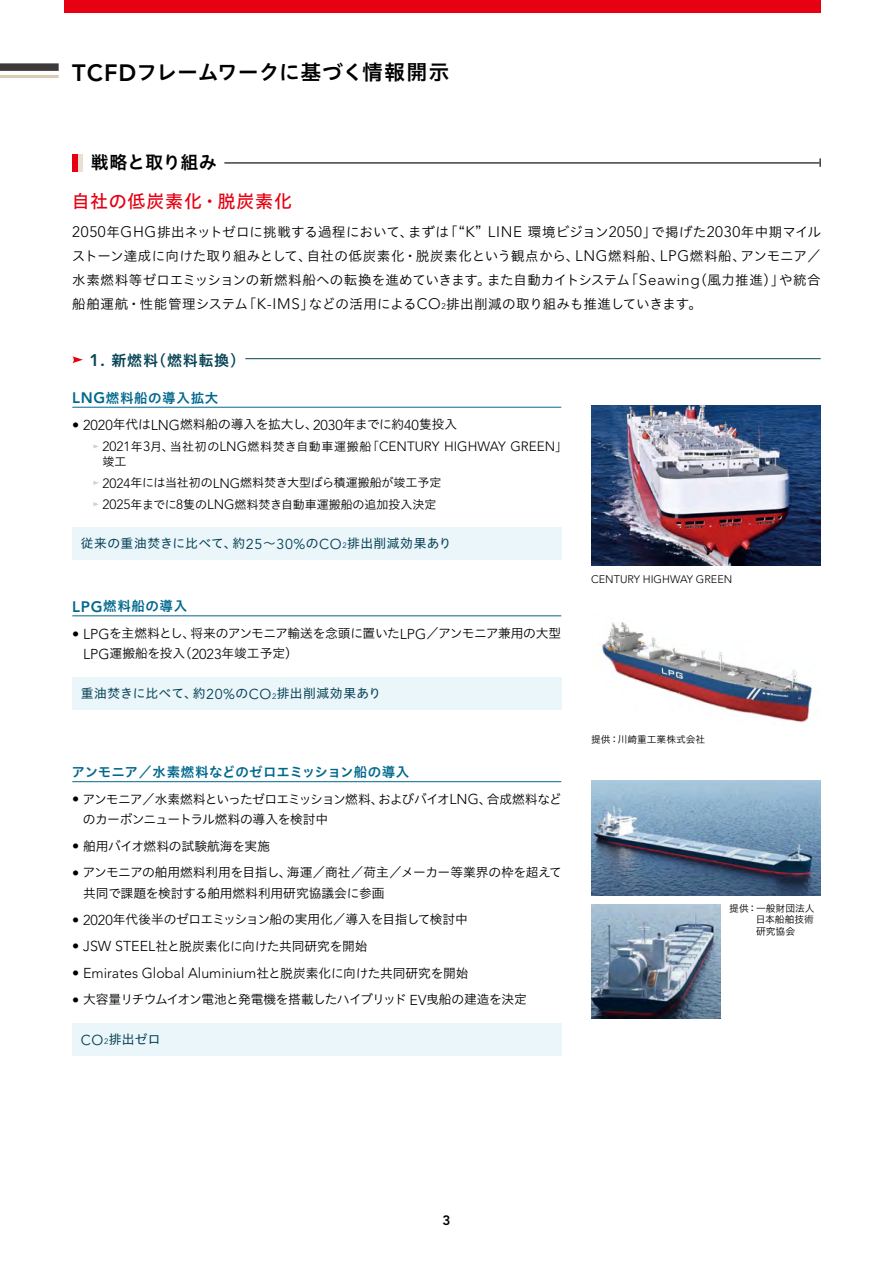
<style>
.page{position:relative;width:893px;height:1263px;background:#fff}
.page>*{position:absolute;margin:0;border:0;box-sizing:border-box;transform-origin:0 0}
.t1{font:21px "Hiragino UD Sans Std N W6";color:#000}
.t2{font:18px "Hiragino UD Sans Std N W5";letter-spacing:.05em;color:#e60012}
.t3{font:18px "Hiragino UD Sans Std N W6";letter-spacing:-.01em;color:#000}
.t4{font:15px "Hiragino UD Sans Std N W6";letter-spacing:.05em;color:#074356}
.t5{font:300 14.25px "Avenir LT Std";color:#000}
.t6{font:13.5px/24px "Hiragino UD Sans Std N W3";letter-spacing:.02em;color:#000;text-align:justify}
.t7{font:300 13.5px "Avenir LT Std";color:#000}
.t8{font:13.5px "Hiragino UD Sans Std N W6";color:#00688d}
.t9{font:13.5px "Hiragino UD Sans Std N W6";letter-spacing:.035em;color:#00688d}
.t10{font:800 13.5px "Avenir LT Std";color:#000}
.t11{font:12.75px/20.2px "Hiragino UD Sans Std N W3";letter-spacing:-.03em;color:#000}
.t12{font:12.75px "Hiragino UD Sans Std N W4";letter-spacing:.035em;color:#074356}
.t13{font:12.75px/20.2px "Hiragino UD Sans Std N W3";letter-spacing:-.055em;color:#000}
.t14{font:12px/21.5px "Hiragino UD Sans Std N W3";color:#000}
.t15{font:300 10.95px "Avenir LT Std";color:#000}
.t16{font:9.75px/11.2px "Hiragino UD Sans Std N W3";color:#000;text-align:justify}
.s1{font-family:"Avenir LT Std";font-weight:800;font-size:23.55px}
.s2{font-family:"Avenir LT Std";font-weight:300;font-size:15.15px}
.s3{font-family:"Avenir LT Std";font-weight:300;font-size:8.25px}
.s4{font-family:"Avenir LT Std";font-weight:800;font-size:16.8px}
.s5{font-family:"Avenir LT Std";font-weight:800;font-size:15.15px}
.s6{font-family:"Avenir LT Std";font-weight:300;font-size:14.25px}
.s7{font-family:"Hiragino UD Sans Std N W3";font-weight:400;font-size:12px}
.s8{font-family:"Avenir LT Std";font-weight:300;font-size:13.5px}
.s9{font-family:"Avenir LT Std";font-size:14.25px}
.s10{font-family:"Avenir LT Std";font-size:7.8px}
.s11{font-family:"Hiragino UD Sans Std N W3";font-weight:400;font-size:12.75px}
</style>
<div class="page">
<div style="left:65px;top:0;width:756px;height:13px;background:#e60012"></div>
<hr style="left:72px;top:781px;width:489px;height:1px;background:#00688d">
<div style="left:72px;top:1023px;width:489px;height:33px;background:#ebf6fb"></div>
<div style="left:72px;top:154px;width:7px;height:17px;background:#e60012"></div>
<hr style="left:79px;top:154px;width:4px;height:17px;background:#e9e0d3">
<hr style="left:224px;top:162px;width:596px;height:1px;background:#000">
<hr style="left:72px;top:358px;width:749px;height:1px;background:#074356">
<div style="left:72px;top:355px;width:173px;height:10px;background:#fff"></div>
<svg style="left:72px;top:356px;width:11px;height:7px"></svg>
<hr style="left:72px;top:407px;width:489px;height:1px;background:#00688d">
<svg style="left:93px;top:444px;width:6px;height:4px"></svg>
<svg style="left:93px;top:481px;width:6px;height:4px"></svg>
<svg style="left:93px;top:502px;width:6px;height:4px"></svg>
<div style="left:72px;top:527px;width:489px;height:33px;background:#ebf6fb"></div>
<img style="left:591px;top:406px;width:230px;height:160px">
<img style="left:591px;top:780px;width:230px;height:115px">
<img style="left:591px;top:904px;width:130px;height:115px">
<hr style="left:72px;top:616px;width:489px;height:1px;background:#00688d">
<div style="left:72px;top:677px;width:489px;height:33px;background:#ebf6fb"></div>
<img style="left:602px;top:622px;width:210px;height:100px">
<div style="left:0;top:63px;width:59px;height:8px;background:#3e3a39"></div>
<hr style="left:0;top:75px;width:59px;height:3px;background:#decab2">
<h1 class="t1" style="left:72px;top:56px;width:379px"><span class="s1">TCFD</span>フレームワークに基づく情報開示</h1>
<h2 class="t3" style="left:91px;top:148px;width:128px">戦略と取り組み</h2>
<h2 class="t2" style="left:72px;top:188px;width:222px">自社の低炭素化・脱炭素化</h2>
<p class="t6" style="left:72px;top:219px;width:750px"><span class="s2">2050</span>年<span class="s2">GHG</span>排出ネットゼロに挑戦する過程において、まずは「“<span class="s2">K</span>” <span class="s2">LINE</span> 環境ビジョン<span class="s2">2050</span>」で掲げた<span class="s2">2030</span>年中期マイルストーン達成に向けた取り組みとして、自社の低炭素化・脱炭素化という観点から、<span class="s2">LNG</span>燃料船、<span class="s2">LPG</span>燃料船、アンモニア／水素燃料等ゼロエミッションの新燃料船への転換を進めていきます。また自動カイトシステム「<span class="s2">Seawing</span>（風力推進）」や統合船舶運航・性能管理システム「<span class="s2">K-IMS</span>」などの活用による<span class="s2">CO</span><span class="s3">2</span>排出削減の取り組みも推進していきます。</p>
<p class="t4" style="left:89px;top:348px;width:157px"><span class="s4">1.</span> 新燃料（燃料転換）</p>
<p class="t9" style="left:72px;top:387px;width:148px"><span class="s5">LNG</span>燃料船の導入拡大</p>
<p class="t11" style="left:72px;top:414px;width:386px"><span class="s6">• 2020</span>年代は<span class="s6">LNG</span>燃料船の導入を拡大し、<span class="s6">2030</span>年までに約<span class="s6">40</span>隻投入</p>
<p class="t7" style="left:103px;top:439px;width:466px">2021<span class="s7">年</span>3<span class="s7">月、当社初の</span>LNG<span class="s7">燃料焚き自動車運搬船「</span>CENTURY HIGHWAY GREEN<span class="s7">」</span></p>
<p class="t14" style="left:103px;top:450px;width:340px">竣工<br><span class="s8">2024</span>年には当社初の<span class="s8">LNG</span>燃料焚き大型ばら積運搬船が竣工予定<br><span class="s8">2025</span>年までに<span class="s8">8</span>隻の<span class="s8">LNG</span>燃料焚き自動車運搬船の追加投入決定</p>
<p class="t12" style="left:81px;top:534px;width:372px">従来の重油焚きに比べて、約<span class="s9">25</span>～<span class="s9">30%</span>の<span class="s9">CO</span><span class="s10">2</span>排出削減効果あり</p>
<p class="t9" style="left:72px;top:596px;width:116px"><span class="s5">LPG</span>燃料船の導入</p>
<p class="t11" style="left:83px;top:622px;width:480px;text-indent:-11px"><span class="s6">• LPG</span>を主燃料とし、将来のアンモニア輸送を念頭に置いた<span class="s6">LPG</span>／アンモニア兼用の大型<br><span class="s6">LPG</span>運搬船を投入（<span class="s6">2023</span>年竣工予定）</p>
<p class="t12" style="left:81px;top:684px;width:302px">重油焚きに比べて、約<span class="s9">20%</span>の<span class="s9">CO</span><span class="s10">2</span>排出削減効果あり</p>
<p class="t8" style="left:72px;top:762px;width:339px">アンモニア／水素燃料などのゼロエミッション船の導入</p>
<p class="t13" style="left:83px;top:788px;width:480px;text-indent:-11px"><span class="s6">•</span> アンモニア／水素燃料といったゼロエミッション燃料、およびバイオ<span class="s6">LNG</span>、合成燃料などのカーボンニュートラル燃料の導入を検討中</p>
<p class="t11" style="left:72px;top:835px;width:199px"><span class="s6">•</span> 舶用バイオ燃料の試験航海を実施</p>
<p class="t11" style="left:83px;top:862px;width:480px;text-indent:-11px"><span class="s6">•</span> アンモニアの舶用燃料利用を目指し、海運／商社／荷主／メーカー等業界の枠を超えて共同で課題を検討する舶用燃料利用研究協議会に参画</p>
<p class="t11" style="left:72px;top:909px;width:397px"><span class="s6">• 2020</span>年代後半のゼロエミッション船の実用化／導入を目指して検討中</p>
<p class="t11" style="left:72px;top:935px;width:297px"><span class="s6">• JSW STEEL</span>社と脱炭素化に向けた共同研究を開始</p>
<p class="t5" style="left:72px;top:965px;width:398px">• Emirates Global Aluminium<span class="s11">社と脱炭素化に向けた共同研究を開始</span></p>
<p class="t11" style="left:72px;top:988px;width:456px"><span class="s6">•</span> 大容量リチウムイオン電池と発電機を搭載したハイブリッド <span class="s6">EV</span>曳船の建造を決定</p>
<p class="t12" style="left:81px;top:1030px;width:81px"><span class="s9">CO</span><span class="s10">2</span>排出ゼロ</p>
<p class="t15" style="left:591px;top:573px;width:143px">CENTURY HIGHWAY GREEN</p>
<p class="t16" style="left:591px;top:733px;width:116px">提供：川崎重工業株式会社</p>
<p class="t16" style="left:756px;top:902px;width:60px;text-indent:-26px">提供：一般財団法人日本船舶技術研究協会</p>
<p class="t10" style="left:442px;top:1212px;width:9px">3</p>
</div>
